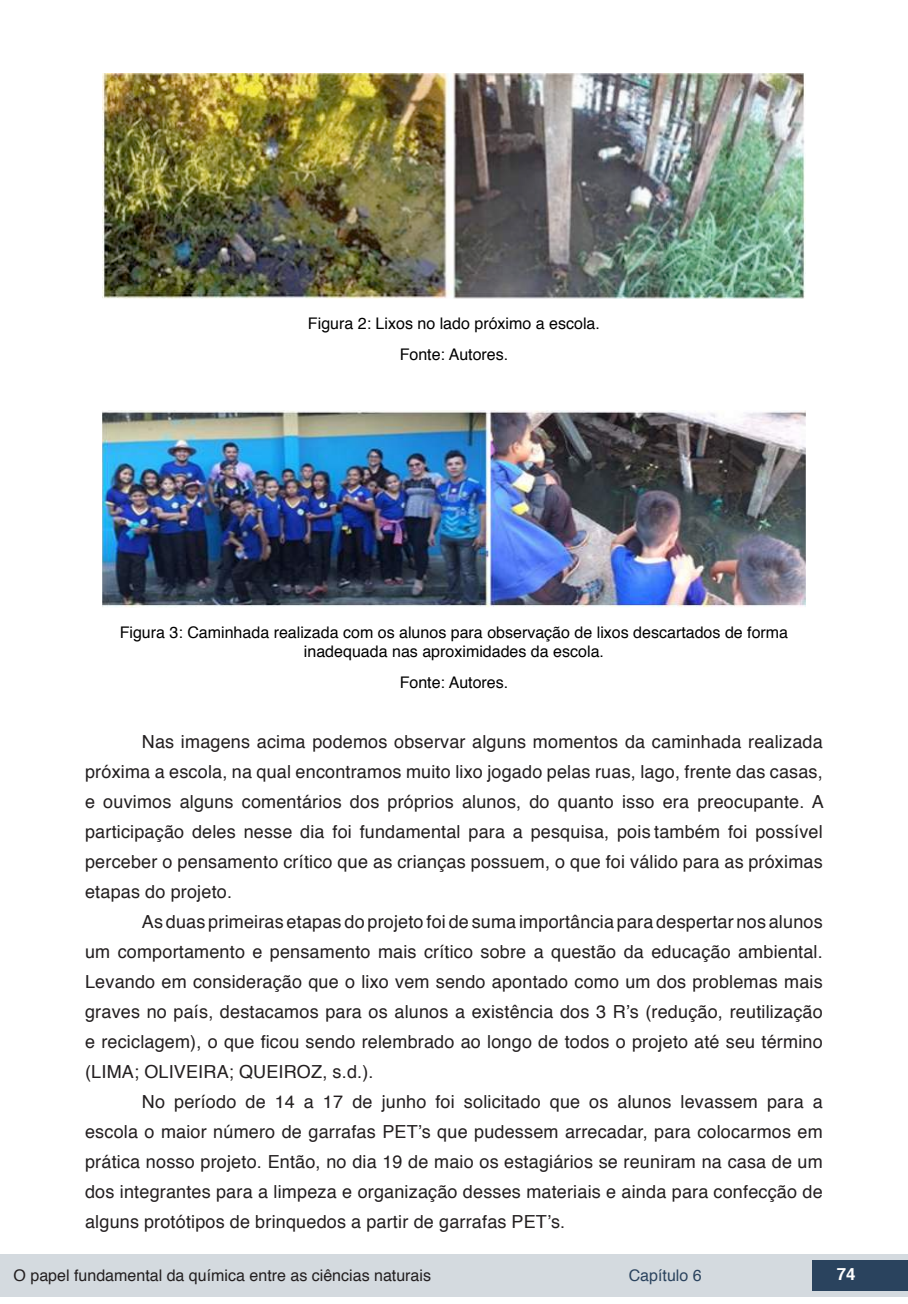
<style>
.page{position:relative;width:908px;height:1304px;background:#fff}
.page>*{position:absolute;margin:0;border:0;box-sizing:border-box;transform-origin:0 0}
.t1{font:18px/30px "Helvetica";letter-spacing:.01em;color:#231f20;text-align:justify}
.t2{font:700 16.8px "Helvetica";color:#fff}
.t3{font:16px/30.6px "Helvetica";color:#000;text-align:center}
.t4{font:16px "Helvetica";color:#231f20}
.t5{font:16px "Helvetica";color:#2a435e}
</style>
<div class="page">
<div style="left:0;top:1254px;width:906px;height:43px;background:#d4dadf"></div>
<div style="left:812px;top:1261px;width:95px;height:30px;background:#2a435e"></div>
<img style="left:102px;top:74px;width:703px;height:225px">
<img style="left:102px;top:410px;width:703px;height:197px">
<p class="t3" style="left:308px;top:309px;width:293px">Figura 2: Lixos no lado próximo a escola.<br>Fonte: Autores.</p>
<p class="t3" style="left:120px;top:623px;width:669px;line-height:19.2px">Figura 3: Caminhada realizada com os alunos para observação de lixos descartados de forma inadequada nas aproximidades da escola.</p>
<p class="t3" style="left:399px;top:667px;width:110px">Fonte: Autores.</p>
<p class="t1" style="left:85px;top:727px;width:739px;text-indent:57px">Nas imagens acima podemos observar alguns momentos da caminhada realizada próxima a escola, na qual encontramos muito lixo jogado pelas ruas, lago, frente das casas, e ouvimos alguns comentários dos próprios alunos, do quanto isso era preocupante. A participação deles nesse dia foi fundamental para a pesquisa, pois também foi possível perceber o pensamento crítico que as crianças possuem, o que foi válido para as próximas etapas do projeto.</p>
<p class="t1" style="left:85px;top:907px;width:738px;text-indent:57px">As duas primeiras etapas do projeto foi de suma importância para despertar nos alunos um comportamento e pensamento mais crítico sobre a questão da educação ambiental.<br>Levando em consideração que o lixo vem sendo apontado como um dos problemas mais graves no país, destacamos para os alunos a existência dos 3 R’s (redução, reutilização e reciclagem), o que ficou sendo relembrado ao longo de todos o projeto até seu término (LIMA; OLIVEIRA; QUEIROZ, s.d.).</p>
<p class="t1" style="left:85px;top:1087px;width:738px;text-indent:57px">No período de 14 a 17 de junho foi solicitado que os alunos levassem para a escola o maior número de garrafas PET’s que pudessem arrecadar, para colocarmos em prática nosso projeto. Então, no dia 19 de maio os estagiários se reuniram na casa de um dos integrantes para a limpeza e organização desses materiais e ainda para confecção de alguns protótipos de brinquedos a partir de garrafas PET’s.</p>
<p class="t4" style="left:14px;top:1263px;width:419px">O papel fundamental da química entre as ciências naturais</p>
<p class="t5" style="left:628px;top:1263px;width:74px">Capítulo 6</p>
<p class="t2" style="left:836px;top:1261px;width:20px">74</p>
</div>
